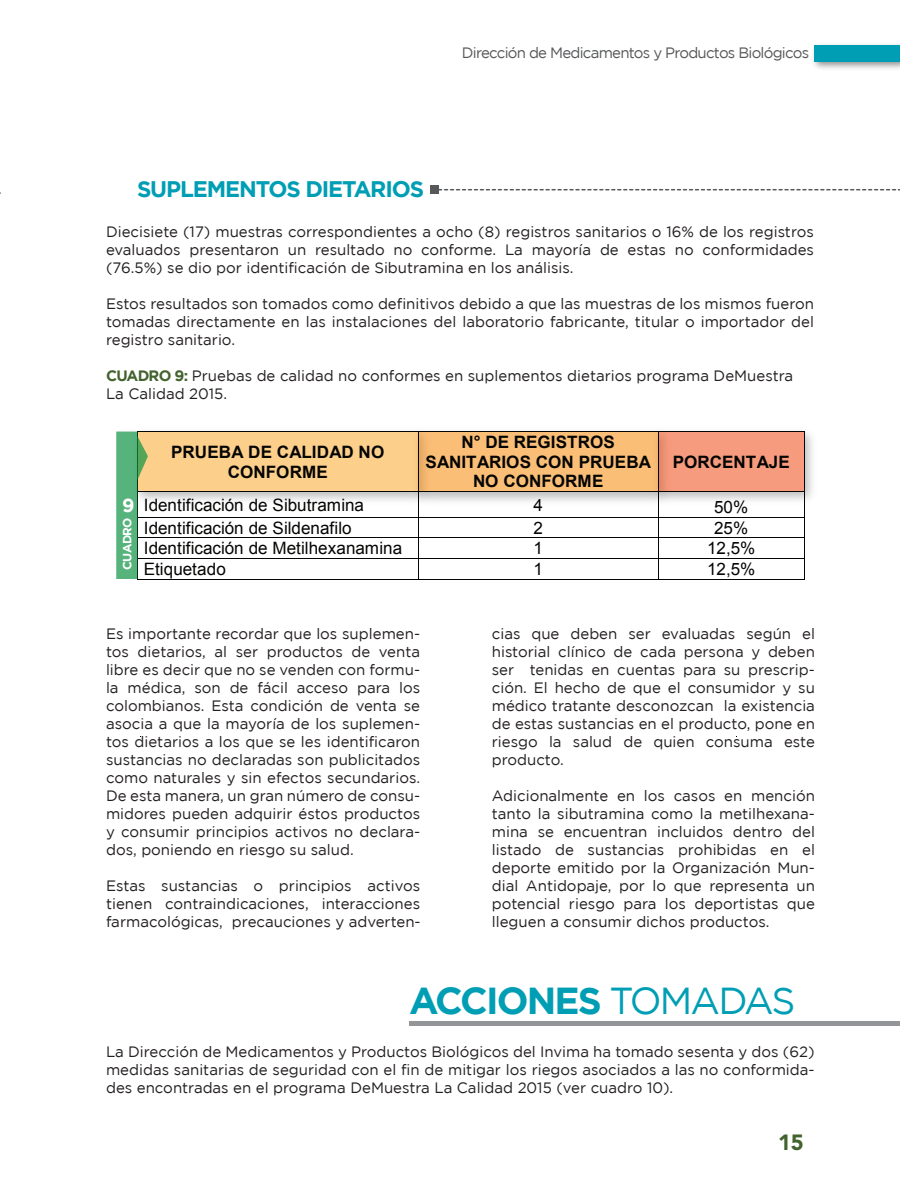
<style>
.page{position:relative;width:900px;height:1200px;background:#fff}
.page>*{position:absolute;margin:0;border:0;box-sizing:border-box;transform-origin:0 0}
.t1{font:700 37.5px "Gotham";letter-spacing:-.05em;color:#009eb4}
.t2{font:700 22.5px "Gotham";letter-spacing:-.05em;color:#009eb4}
.t3{font:900 21.9px "Avenir LT Std";color:#43632e}
.t4{font:700 18.75px "Gotham";color:#fff}
.t5{font:17.1px "Arial";color:#050504}
.t6{font:700 17.1px/19.8px "Arial";letter-spacing:.005em;color:#050504;text-align:center}
.t7{font:15px/18px "Gotham";color:#231f20;text-align:justify}
.t8{font:15px "Gotham";letter-spacing:-.05em;color:#57585a}
.t9{font:700 12px "Gotham";letter-spacing:-.05em;color:#fff}
.s1{font-weight:700;color:#43632e}
.s2{font-weight:400}
</style>
<div class="page">
<img style="left:813px;top:44px;width:87px;height:25px">
<div style="left:814px;top:45px;width:86px;height:17px;background:#009eb4"></div>
<hr style="left:409px;top:1021px;width:491px;height:4px;background:#939598">
<div style="left:430px;top:186px;width:8px;height:8px;background:#57585a"></div>
<svg style="left:438px;top:189px;width:462px;height:1px"></svg>
<div style="left:137px;top:431px;width:281px;height:61px;background:#fccf8b"></div>
<img style="left:410px;top:428px;width:240px;height:76px">
<div style="left:418px;top:431px;width:240px;height:61px;background:#fabe77"></div>
<img style="left:650px;top:432px;width:163px;height:70px">
<div style="left:658px;top:431px;width:146px;height:61px;background:#f69b7e"></div>
<hr style="left:138px;top:431px;width:280px;height:1px;background:#050504">
<hr style="left:418px;top:431px;width:240px;height:1px;background:#050504">
<hr style="left:659px;top:431px;width:145px;height:1px;background:#050504">
<hr style="left:418px;top:432px;width:1px;height:60px;background:#050504">
<hr style="left:658px;top:432px;width:1px;height:60px;background:#050504">
<hr style="left:804px;top:432px;width:1px;height:60px;background:#050504">
<hr style="left:138px;top:492px;width:280px;height:1px;background:#050504">
<hr style="left:418px;top:492px;width:240px;height:1px;background:#050504">
<hr style="left:659px;top:492px;width:145px;height:1px;background:#050504">
<hr style="left:138px;top:517px;width:280px;height:1px;background:#050504">
<hr style="left:418px;top:517px;width:240px;height:1px;background:#050504">
<hr style="left:659px;top:517px;width:145px;height:1px;background:#050504">
<hr style="left:138px;top:537px;width:280px;height:1px;background:#050504">
<hr style="left:418px;top:537px;width:240px;height:1px;background:#050504">
<hr style="left:659px;top:537px;width:145px;height:1px;background:#050504">
<hr style="left:138px;top:558px;width:280px;height:1px;background:#050504">
<hr style="left:418px;top:558px;width:240px;height:1px;background:#050504">
<hr style="left:659px;top:558px;width:145px;height:1px;background:#050504">
<hr style="left:138px;top:579px;width:280px;height:1px;background:#050504">
<svg style="left:418px;top:493px;width:1px;height:86px"></svg>
<hr style="left:418px;top:579px;width:240px;height:1px;background:#050504">
<svg style="left:658px;top:492px;width:1px;height:88px"></svg>
<hr style="left:659px;top:579px;width:145px;height:1px;background:#050504">
<svg style="left:804px;top:492px;width:1px;height:88px"></svg>
<svg style="left:116px;top:431px;width:32px;height:149px"></svg>
<p class="t8" style="left:462px;top:44px;width:349px">Dirección de Medicamentos y Productos Biológicos</p>
<h2 class="t2" style="left:137px;top:176px;width:289px">SUPLEMENTOS DIETARIOS</h2>
<p class="t7" style="left:106px;top:222px;width:710px">Diecisiete (17) muestras correspondientes a ocho (8) registros sanitarios o 16% de los registros evaluados presentaron un resultado no conforme. La mayoría de estas no conformidades (76.5%) se dio por identificación de Sibutramina en los análisis.</p>
<p class="t7" style="left:106px;top:294px;width:710px">Estos resultados son tomados como definitivos debido a que las muestras de los mismos fueron tomadas directamente en las instalaciones del laboratorio fabricante, titular o importador del registro sanitario.</p>
<p class="t7" style="left:106px;top:366px;width:689px"><span class="s1">CUADRO 9:</span> Pruebas de calidad no conformes en suplementos dietarios programa DeMuestra<br>La Calidad 2015.</p>
<p class="t4" style="left:122px;top:495px;width:14px">9</p>
<p class="t9" style="left:120px;top:570px;width:54px;rotate:-90deg">CUADRO</p>
<p class="t6" style="left:171px;top:442px;width:215px">PRUEBA DE CALIDAD NO<br>CONFORME</p>
<p class="t6" style="left:425px;top:433px;width:227px">N° DE REGISTROS<br>SANITARIOS CON PRUEBA<br>NO CONFORME</p>
<p class="t6" style="left:673px;top:452px;width:119px">PORCENTAJE</p>
<p class="t5" style="left:144px;top:493px;width:222px">Identificación de Sibutramina</p>
<p class="t5" style="left:533px;top:493px;width:11px">4</p>
<p class="t5" style="left:714px;top:496px;width:36px">50%</p>
<p class="t5" style="left:144px;top:516px;width:209px">Identificación de Sildenafilo</p>
<p class="t5" style="left:533px;top:516px;width:11px">2</p>
<p class="t5" style="left:714px;top:516px;width:36px">25%</p>
<p class="t5" style="left:144px;top:537px;width:260px">Identificación de Metilhexanamina</p>
<p class="t5" style="left:533px;top:537px;width:11px">1</p>
<p class="t5" style="left:707px;top:537px;width:50px">12,5%</p>
<p class="t5" style="left:144px;top:557px;width:83px">Etiquetado</p>
<p class="t5" style="left:533px;top:557px;width:11px">1</p>
<p class="t5" style="left:707px;top:557px;width:50px">12,5%</p>
<p class="t7" style="left:106px;top:624px;width:316px">Es importante recordar que los suplemen&shy;tos dietarios, al ser productos de venta libre es decir que no se venden con formu&shy;la médica, son de fácil acceso para los colombianos. Esta condición de venta se asocia a que la mayoría de los suplemen&shy;tos dietarios a los que se les identificaron sustancias no declaradas son publicitados como naturales y sin efectos secundarios.<br>De esta manera, un gran número de consu&shy;midores pueden adquirir éstos productos y consumir principios activos no declara&shy;dos, poniendo en riesgo su salud.</p>
<p class="t7" style="left:106px;top:876px;width:316px">Estas sustancias o principios activos tienen contraindicaciones, interacciones farmacológicas, precauciones y adverten-</p>
<p class="t7" style="left:492px;top:624px;width:325px">cias que deben ser evaluadas según el historial clínico de cada persona y deben ser tenidas en cuentas para su prescrip&shy;ción. El hecho de que el consumidor y su médico tratante desconozcan la existencia de estas sustancias en el producto, pone en riesgo la salud de quien consuma este producto.</p>
<p class="t7" style="left:492px;top:786px;width:325px">Adicionalmente en los casos en mención tanto la sibutramina como la metilhexana&shy;mina se encuentran incluidos dentro del listado de sustancias prohibidas en el deporte emitido por la Organización Mun&shy;dial Antidopaje, por lo que representa un potencial riesgo para los deportistas que lleguen a consumir dichos productos.</p>
<h1 class="t1" style="left:409px;top:979px;width:388px">ACCIONES <span class="s2">TOMADAS</span></h1>
<p class="t7" style="left:106px;top:1042px;width:710px">La Dirección de Medicamentos y Productos Biológicos del Invima ha tomado sesenta y dos (62) medidas sanitarias de seguridad con el fin de mitigar los riegos asociados a las no conformida&shy;des encontradas en el programa DeMuestra La Calidad 2015 (ver cuadro 10).</p>
<h3 class="t3" style="left:778px;top:1129px;width:27px">15</h3>
</div>
